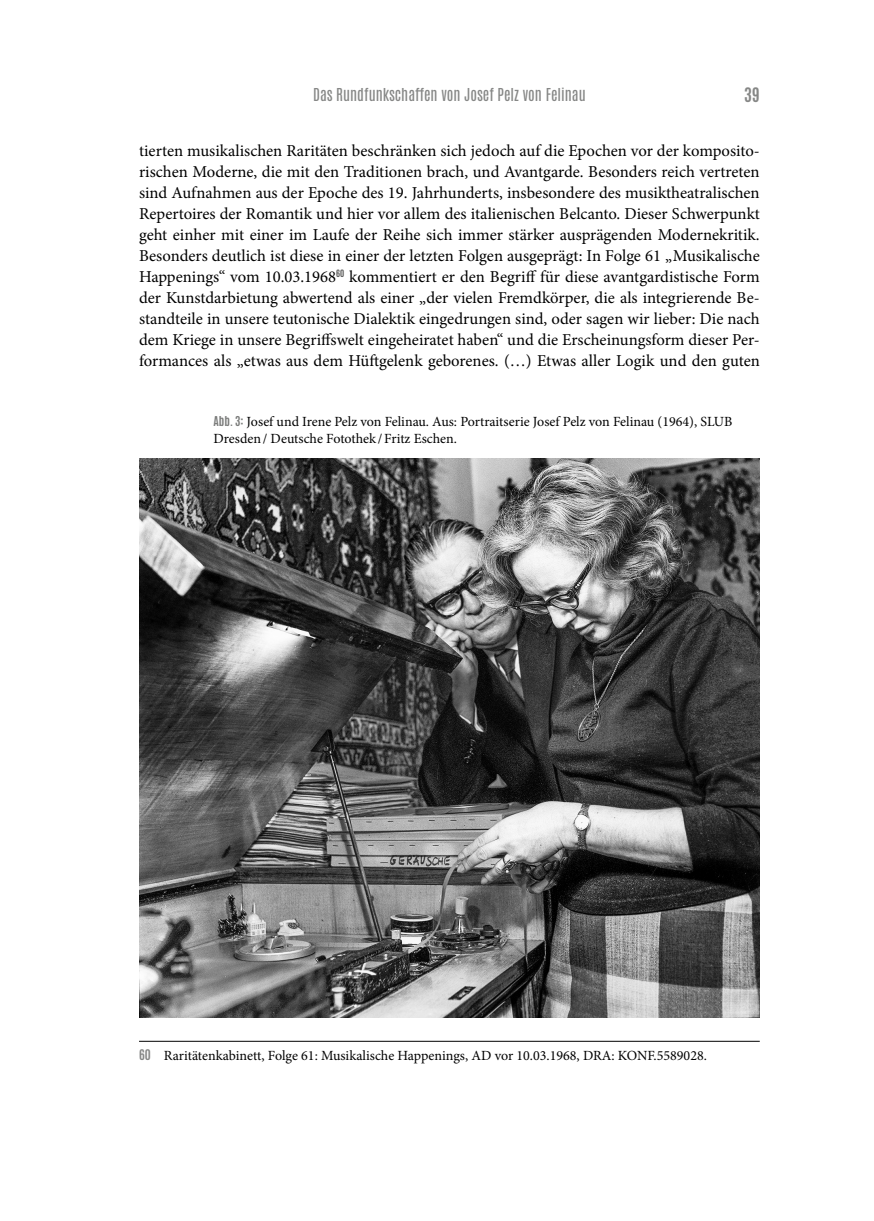
<style>
.page{position:relative;width:874px;height:1221px;background:#fff}
.page>*{position:absolute;margin:0;border:0;box-sizing:border-box;transform-origin:0 0}
.t1{font:16.62px/21px "Minion Pro";color:#000;text-align:justify}
.t2{font:700 16.62px "Antonio";color:#868786}
.t3{font:14.88px "Antonio";color:#868786}
.t4{font:14px/17.5px "Minion Pro";color:#000}
.s1{font-family:"Antonio";font-weight:700;font-size:11.38px;color:#7a7b7a}
.s2{font-family:"Antonio";font-weight:700;font-size:12.25px;color:#868786}
</style>
<div class="page">
<hr style="left:139px;top:1040px;width:620px;height:1px;background:#000">
<img style="left:139px;top:458px;width:620px;height:559px">
<p class="t3" style="left:313px;top:84px;width:274px">Das Rundfunkschaffen von Josef Pelz von Felinau</p>
<p class="t2" style="left:743px;top:82px;width:17px">39</p>
<p class="t1" style="left:139px;top:140px;width:622px">tierten musikalischen Raritäten beschränken sich jedoch auf die Epochen vor der komposito&shy;rischen Moderne, die mit den Traditionen brach, und Avantgarde. Besonders reich vertreten sind Aufnahmen aus der Epoche des 19. Jahrhunderts, insbesondere des musiktheatralischen Repertoires der Romantik und hier vor allem des italienischen Belcanto. Dieser Schwerpunkt geht einher mit einer im Laufe der Reihe sich immer stärker ausprägenden Modernekritik.<br>Besonders deutlich ist diese in einer der letzten Folgen ausgeprägt: In Folge 61 „Musikalische Happenings“ vom 10.03.1968<sup>60</sup> kommentiert er den Begriff für diese avantgardistische Form der Kunstdarbietung abwertend als einer „der vielen Fremdkörper, die als integrierende Be&shy;standteile in unsere teutonische Dialektik eingedrungen sind, oder sagen wir lieber: Die nach dem Kriege in unsere Begriffswelt eingeheiratet haben“ und die Erscheinungsform dieser Per&shy;formances als „etwas aus dem Hüftgelenk geborenes. (…) Etwas aller Logik und den guten</p>
<p class="t4" style="left:213px;top:412px;width:520px"><span class="s1">Abb. 3:</span> Josef und Irene Pelz von Felinau. Aus: Portraitserie Josef Pelz von Felinau (1964), SLUB<br>Dresden / Deutsche Fotothek / Fritz Eschen.</p>
<p class="t4" style="left:139px;top:1046px;width:569px"><span class="s2">60</span> Raritätenkabinett, Folge 61: Musikalische Happenings, AD vor 10.03.1968, DRA: KONF.5589028.</p>
</div>
